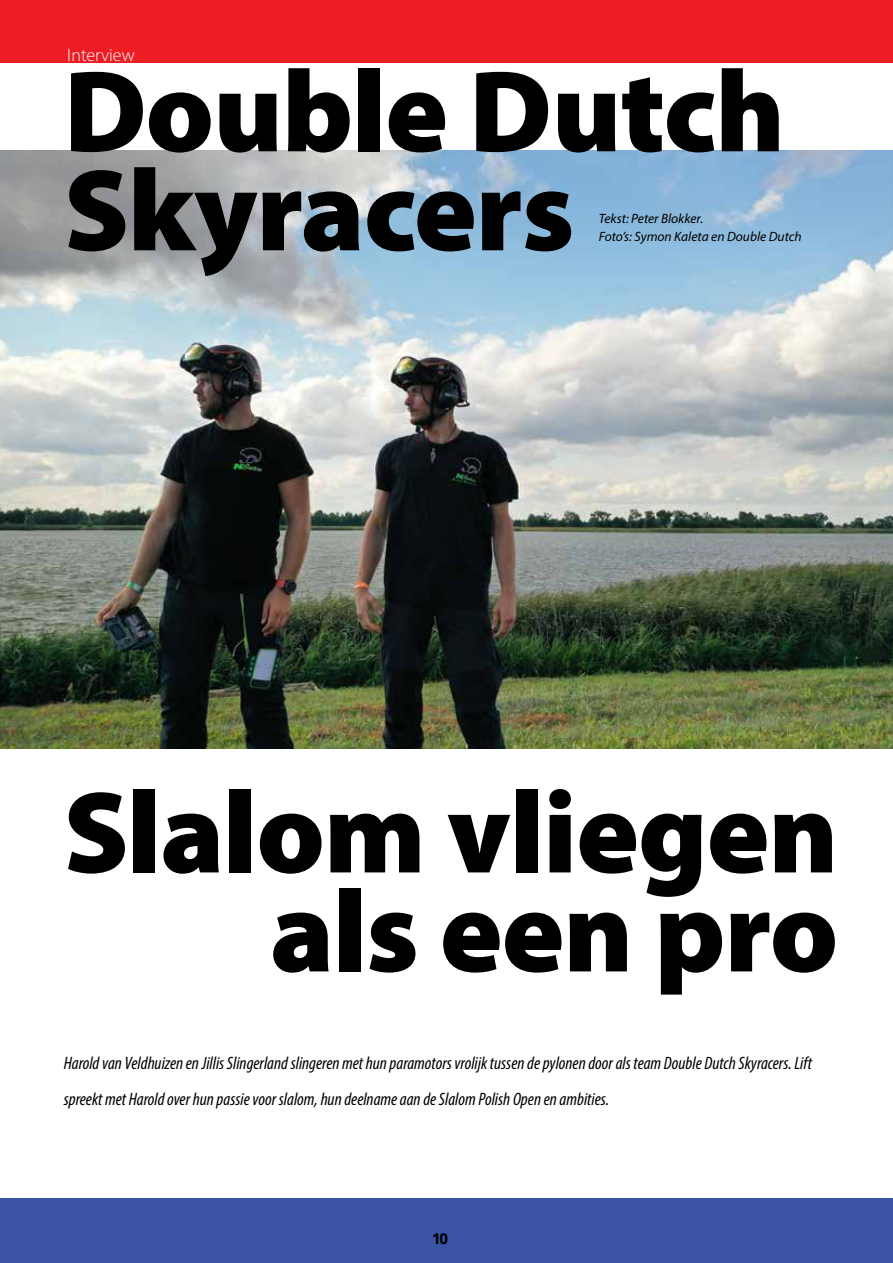
<style>
.page{position:relative;width:893px;height:1263px;background:#fff}
.page>*{position:absolute;margin:0;border:0;box-sizing:border-box;transform-origin:0 0}
.t1{font:900 117px/99px "Myriad Pro";letter-spacing:-.01em;color:#000}
.t2{font:italic condensed 18px/36px "Myriad Pro";color:#000}
.t3{font:300 18px "Myriad Pro";color:#fff}
.t4{font:700 15px "Open Sans";color:#000}
.t5{font:italic 13.5px/18px "Myriad Pro";color:#000}
</style>
<div class="page">
<div style="left:0;top:0;width:893px;height:62px;background:#ed1d24"></div>
<div style="left:0;top:1199px;width:893px;height:64px;background:#3a53a4"></div>
<img style="left:0;top:151px;width:893px;height:598px">
<p class="t3" style="left:67px;top:44px;width:69px">Interview</p>
<h1 class="t1" style="left:64px;top:73px;width:723px">Double Dutch<br>Skyracers</h1>
<p class="t5" style="left:599px;top:210px;width:204px">Tekst: Peter Blokker.<br>Foto’s: Symon Kaleta en Double Dutch</p>
<h1 class="t1" style="left:63px;top:794px;width:777px;text-align:right">Slalom vliegen als een pro</h1>
<p class="t2" style="left:64px;top:1046px;width:750px">Harold van Veldhuizen en Jillis Slingerland slingeren met hun paramotors vrolijk tussen de pylonen door als team Double Dutch Skyracers. Lift spreekt met Harold over hun passie voor slalom, hun deelname aan de Slalom Polish Open en ambities.</p>
<p class="t4" style="left:432px;top:1228px;width:17px">10</p>
</div>
